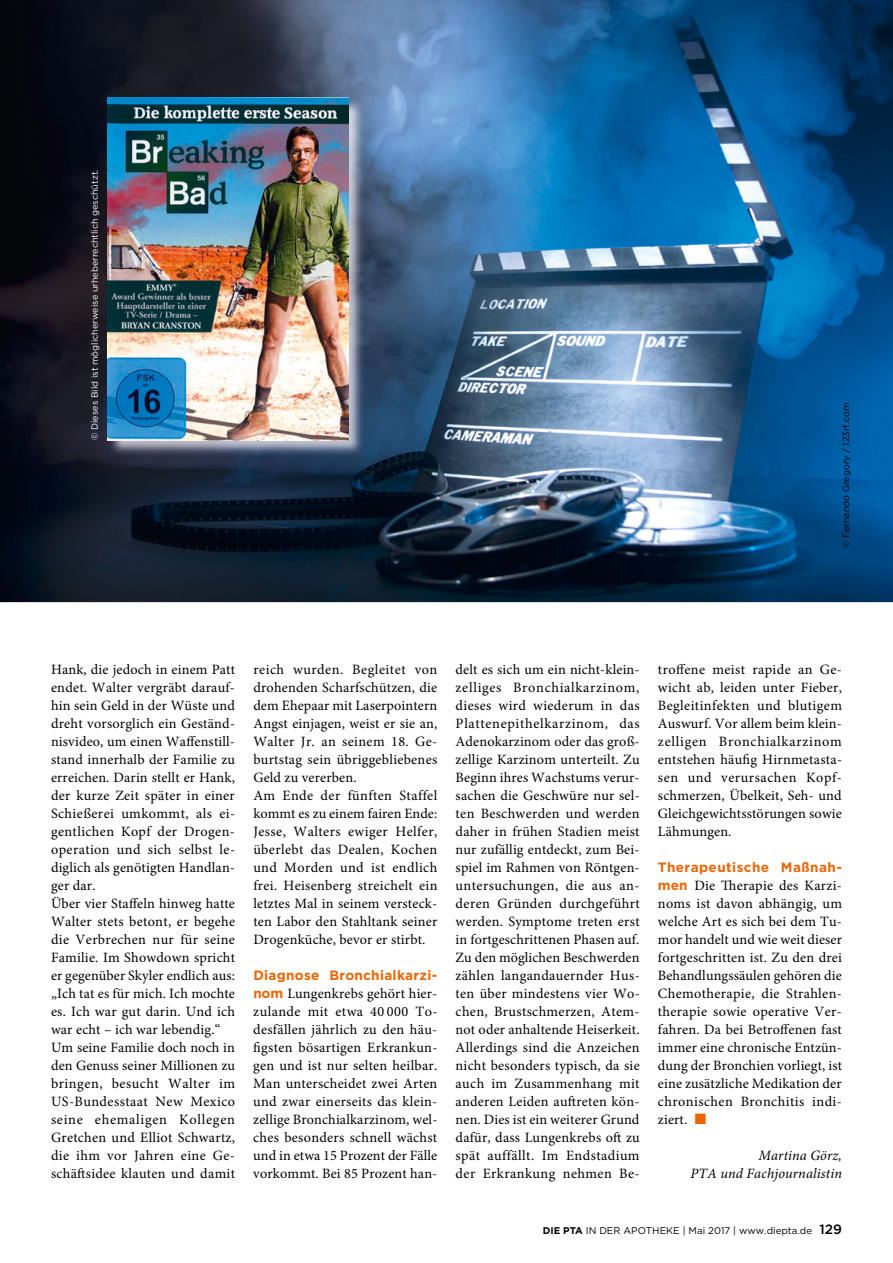
<style>
.page{position:relative;width:893px;height:1263px;background:#fff}
.page>*{position:absolute;margin:0;border:0;box-sizing:border-box;transform-origin:0 0}
.t1{font:14.25px/18px "Minion Pro";letter-spacing:.015em;color:#000;text-align:justify}
.t2{font:italic 14.25px/18px "Minion Pro";letter-spacing:.01em;color:#000;text-align:right}
.t3{font:700 13.5px "Gotham";letter-spacing:.02em;color:#ec6502}
.t4{font:9.75px "Gotham";color:#000}
.t5{font:9px "Gotham";color:#fff}
.t6{font:9px "Gotham";color:#000}
.s1{font-family:"Gotham";font-weight:700;font-size:13.5px;color:#ec6502}
.s2{color:#ec6502}
.s3{font-weight:700}
.s4{font-weight:500;font-size:13.5px}
</style>
<div class="page">
<img style="left:0;top:0;width:893px;height:602px">
<img style="left:108px;top:98px;width:256px;height:358px">
<img style="left:108px;top:98px;width:240px;height:342px">
<p class="t5" style="left:89px;top:440px;width:272px;rotate:-90deg">© Dieses Bild ist möglicherweise urheberrechtlich geschützt.</p>
<p class="t6" style="left:840px;top:548px;width:147px;rotate:-90deg">© Fernando Gregory / 123rf.com</p>
<p class="t1" style="left:51px;top:661px;width:186px;text-align:left">Hank, die jedoch in einem Patt endet. Walter vergräbt darauf&shy;hin sein Geld in der Wüste und dreht vorsorglich ein Geständ&shy;nisvideo, um einen Waffenstill&shy;stand innerhalb der Familie zu erreichen. Darin stellt er Hank, der kurze Zeit später in einer<br>Schießerei umkommt, als ei&shy;gentlichen Kopf der Drogen&shy;operation und sich selbst le&shy;diglich als genötigten Handlan&shy;ger dar.<br>Über vier Staffeln hinweg hatte<br>Walter stets betont, er begehe die Verbrechen nur für seine<br>Familie. Im Showdown spricht er gegenüber Skyler endlich aus: „Ich tat es für mich. Ich mochte es. Ich war gut darin. Und ich war echt – ich war lebendig.“<br>Um seine Familie doch noch in den Genuss seiner Millionen zu bringen, besucht Walter im<br>US-Bundesstaat New Mexico seine ehemaligen Kollegen<br>Gretchen und Elliot Schwartz, die ihm vor Jahren eine Ge&shy;schäftsidee klauten und damit</p>
<p class="t1" style="left:253px;top:661px;width:186px;text-align:left">reich wurden. Begleitet von drohenden Scharfschützen, die dem Ehepaar mit Laserpointern<br>Angst einjagen, weist er sie an,<br>Walter Jr. an seinem 18. Ge&shy;burtstag sein übriggebliebenes<br>Geld zu vererben.<br>Am Ende der fünften Staffel kommt es zu einem fairen Ende:<br>Jesse, Walters ewiger Helfer, überlebt das Dealen, Kochen und Morden und ist endlich frei. Heisenberg streichelt ein letztes Mal in seinem versteck&shy;ten Labor den Stahltank seiner<br>Drogenküche, bevor er stirbt.</p>
<p class="t3" style="left:253px;top:966px;width:185px">Diagnose Bronchialkarzi-</p>
<p class="t1" style="left:253px;top:985px;width:186px"><span class="s1">nom</span> Lungenkrebs gehört hier&shy;zulande mit etwa 40 000 To&shy;desfällen jährlich zu den häu&shy;figsten bösartigen Erkrankun&shy;gen und ist nur selten heilbar.<br>Man unterscheidet zwei Arten und zwar einerseits das klein&shy;zellige Bronchialkarzinom, wel&shy;ches besonders schnell wächst und in etwa 15 Prozent der Fälle vorkommt. Bei 85 Prozent han-</p>
<p class="t1" style="left:456px;top:661px;width:186px">delt es sich um ein nicht-klein&shy;zelliges Bronchialkarzinom, dieses wird wiederum in das Plattenepithelkarzinom, das Adenokarzinom oder das groß&shy;zellige Karzinom unterteilt. Zu Beginn ihres Wachstums verur&shy;sachen die Geschwüre nur sel&shy;ten Beschwerden und werden daher in frühen Stadien meist nur zufällig entdeckt, zum Bei&shy;spiel im Rahmen von Röntgen&shy;untersuchungen, die aus an&shy;deren Gründen durchgeführt werden. Symptome treten erst in fortgeschrittenen Phasen auf.<br>Zu den möglichen Beschwerden zählen langandauernder Hus&shy;ten über mindestens vier Wo&shy;chen, Brustschmerzen, Atem&shy;not oder anhaltende Heiserkeit.<br>Allerdings sind die Anzeichen nicht besonders typisch, da sie auch im Zusammenhang mit anderen Leiden auftreten kön&shy;nen. Dies ist ein weiterer Grund dafür, dass Lungenkrebs oft zu spät auffällt. Im Endstadium der Erkrankung nehmen Be-</p>
<p class="t1" style="left:658px;top:661px;width:186px">troffene meist rapide an Ge&shy;wicht ab, leiden unter Fieber, Begleitinfekten und blutigem Auswurf. Vor allem beim klein&shy;zelligen Bronchialkarzinom entstehen häufig Hirnmetasta&shy;sen und verursachen Kopf&shy;schmerzen, Übelkeit, Seh- und Gleichgewichtsstörungen sowie Lähmungen.</p>
<p class="t3" style="left:658px;top:858px;width:185px">Therapeutische Maßnah-</p>
<p class="t1" style="left:658px;top:877px;width:186px"><span class="s1">men</span> Die Therapie des Karzi&shy;noms ist davon abhängig, um welche Art es sich bei dem Tu&shy;mor handelt und wie weit dieser fortgeschritten ist. Zu den drei Behandlungssäulen gehören die Chemotherapie, die Strahlen&shy;therapie sowie operative Ver&shy;fahren. Da bei Betroffenen fast immer eine chronische Entzün&shy;dung der Bronchien vorliegt, ist eine zusätzliche Medikation der chronischen Bronchitis indi&shy;ziert. <span class="s2">■</span></p>
<p class="t2" style="left:691px;top:1147px;width:153px">Martina Görz,<br>PTA und Fachjournalistin</p>
<p class="t4" style="left:543px;top:1224px;width:300px"><span class="s3">DIE PTA</span> IN DER APOTHEKE | Mai 2017 | www.diepta.de <span class="s4">129</span></p>
</div>
